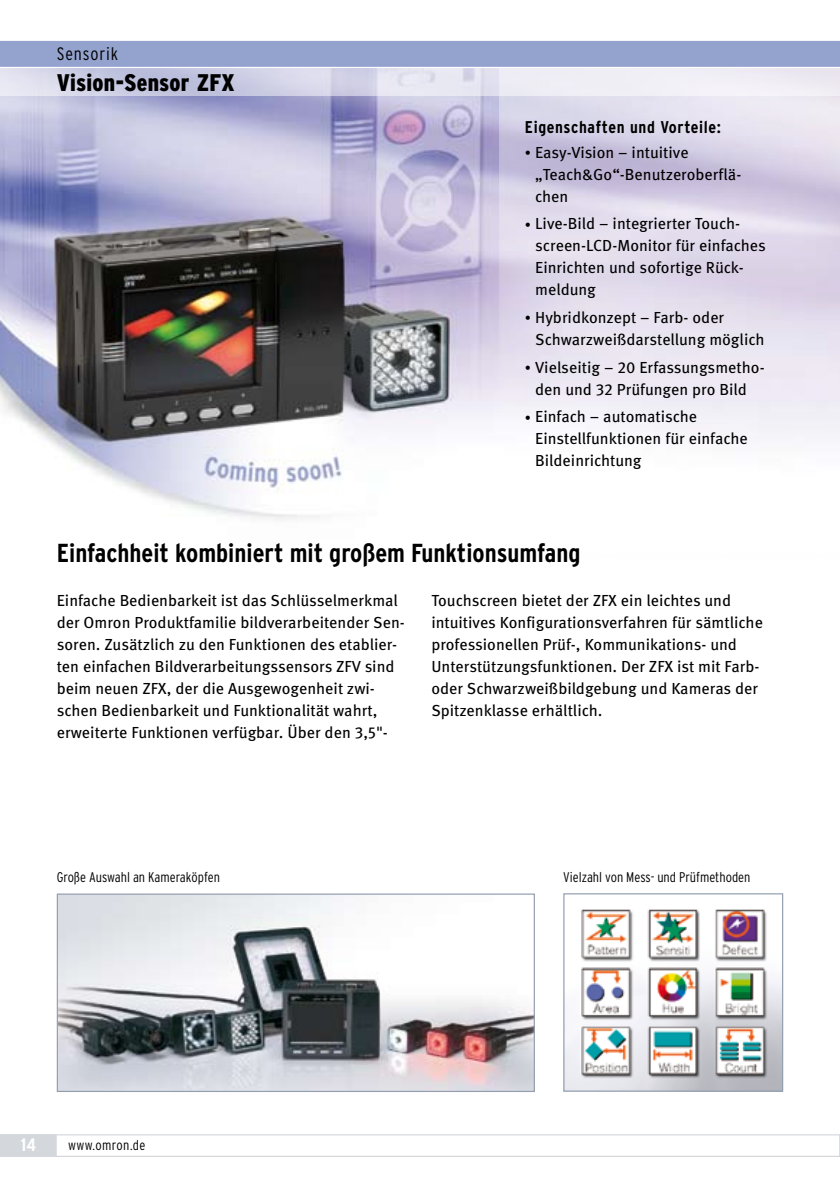
<style>
.page{position:relative;width:840px;height:1191px;background:#fff}
.page>*{position:absolute;margin:0;border:0;box-sizing:border-box;transform-origin:0 0}
.t1{font:700 condensed 26px "Interstate";color:#000}
.t2{font:900 condensed 24px "Interstate";letter-spacing:.01em;color:#000}
.t3{font:300 condensed 18px "Interstate";letter-spacing:.05em;color:#000}
.t4{font:700 condensed 18px "Interstate";color:#fff}
.t5{font:700 condensed 17px "Interstate";letter-spacing:.035em;color:#000}
.t6{font:16px/22px "Meta Pro";color:#000}
.t7{font:300 condensed 14px "Interstate";color:#000}
.t8{font:300 condensed 14px "Interstate";letter-spacing:.03em;color:#000}
.s1{font-size:12px}
</style>
<div class="page">
<img style="left:0;top:96px;width:499px;height:424px">
<svg style="left:0;top:68px;width:839px;height:28px"></svg>
<svg style="left:0;top:40px;width:839px;height:27px;background:#98a5cf"></svg>
<img style="left:59px;top:895px;width:473px;height:195px">
<div style="left:57px;top:893px;width:477px;height:199px;border:1px solid #939fb0"></div>
<img style="left:565px;top:909px;width:215px;height:180px">
<div style="left:563px;top:893px;width:219px;height:198px;border:1px solid #939fb0"></div>
<svg style="left:0;top:1134px;width:840px;height:23px"></svg>
<p class="t3" style="left:57px;top:44px;width:63px">Sensorik</p>
<h2 class="t2" style="left:57px;top:69px;width:179px">Vision-Sensor ZFX</h2>
<p class="t5" style="left:524px;top:117px;width:197px">Eigenschaften und Vorteile:</p>
<p class="t6" style="left:535px;top:141px;width:207px;text-indent:-10px"><span class="s1">•</span> Easy-Vision – intuitive „Teach&amp;Go“-Benutzeroberflä&shy;chen</p>
<p class="t6" style="left:535px;top:213px;width:232px;text-indent:-10px"><span class="s1">•</span> Live-Bild – integrierter Touch&shy;screen-LCD-Monitor für einfaches<br>Einrichten und sofortige Rück&shy;meldung</p>
<p class="t6" style="left:535px;top:307px;width:231px;text-indent:-10px"><span class="s1">•</span> Hybridkonzept – Farb- oder<br>Schwarzweißdarstellung möglich</p>
<p class="t6" style="left:524px;top:356px;width:241px;text-align:center"><span class="s1">•</span> Vielseitig – 20 Erfassungsmetho&shy;den und 32 Prüfungen pro Bild</p>
<p class="t6" style="left:535px;top:406px;width:214px;text-indent:-10px"><span class="s1">•</span> Einfach – automatische<br>Einstellfunktionen für einfache<br>Bildeinrichtung</p>
<h1 class="t1" style="left:57px;top:538px;width:525px">Einfachheit kombiniert mit großem Funktionsumfang</h1>
<p class="t6" style="left:57px;top:590px;width:349px">Einfache Bedienbarkeit ist das Schlüsselmerkmal der Omron Produktfamilie bildverarbeitender Sen&shy;soren. Zusätzlich zu den Funktionen des etablier&shy;ten einfachen Bildverarbeitungssensors ZFV sind beim neuen ZFX, der die Ausgewogenheit zwi&shy;schen Bedienbarkeit und Funktionalität wahrt, erweiterte Funktionen verfügbar. Über den 3,5"-</p>
<p class="t6" style="left:431px;top:590px;width:333px">Touchscreen bietet der ZFX ein leichtes und intuitives Konfigurationsverfahren für sämtliche professionellen Prüf-, Kommunikations- und Unterstützungsfunktionen. Der ZFX ist mit Farb&shy;oder Schwarzweißbildgebung und Kameras der Spitzenklasse erhältlich.</p>
<p class="t7" style="left:57px;top:869px;width:165px">Große Auswahl an Kameraköpfen</p>
<p class="t7" style="left:563px;top:869px;width:188px">Vielzahl von Mess- und Prüfmethoden</p>
<p class="t4" style="left:21px;top:1135px;width:17px">14</p>
<p class="t8" style="left:68px;top:1137px;width:79px">www.omron.de</p>
</div>
